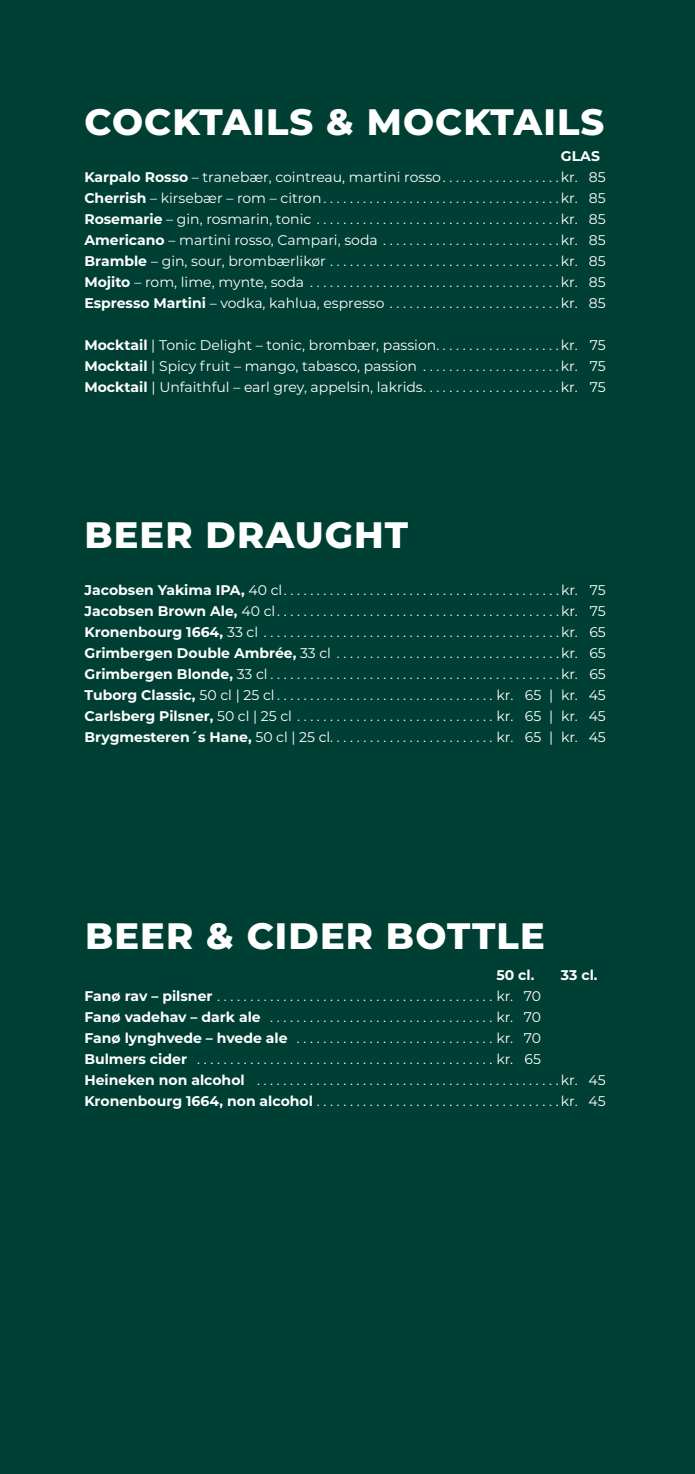
<style>
.page{position:relative;width:695px;height:1474px;background:#fff}
.page>*{position:absolute;margin:0;border:0;box-sizing:border-box;transform-origin:0 0}
.Overskrift_2{font:800 36.75px "Montserrat";letter-spacing:.03em;color:#fff}
.DK____Brødtekst{font:14px "Montserrat";color:#fff}
.DK____Brødtekst-2{font:700 14px "Montserrat";color:#fff}
.s1{font-weight:700}
</style>
<div class="page">
<div style="left:0;top:0;width:694px;height:1473px;background:#003f34"></div>
<p class="Overskrift_2" style="left:84px;top:95px;width:521px">COCKTAILS &amp; MOCKTAILS</p>
<p class="DK____Brødtekst-2" style="left:561px;top:146px;width:40px">GLAS</p>
<p class="DK____Brødtekst" style="left:84px;top:167px;width:522px"><span class="s1">Karpalo Rosso</span> – tranebær, cointreau, martini rosso . . . . . . . . . . . . . . . . . . kr. 85</p>
<p class="DK____Brødtekst" style="left:84px;top:188px;width:522px"><span class="s1">Cherrish</span> – kirsebær – rom – citron . . . . . . . . . . . . . . . . . . . . . . . . . . . . . . . . . . . . kr. 85</p>
<p class="DK____Brødtekst" style="left:84px;top:209px;width:522px"><span class="s1">Rosemarie</span> – gin, rosmarin, tonic . . . . . . . . . . . . . . . . . . . . . . . . . . . . . . . . . . . . . kr. 85</p>
<p class="DK____Brødtekst" style="left:84px;top:230px;width:522px"><span class="s1">Americano</span> – martini rosso, Campari, soda . . . . . . . . . . . . . . . . . . . . . . . . . . . kr. 85</p>
<p class="DK____Brødtekst" style="left:84px;top:251px;width:522px"><span class="s1">Bramble</span> – gin, sour, brombærlikør . . . . . . . . . . . . . . . . . . . . . . . . . . . . . . . . . . . kr. 85</p>
<p class="DK____Brødtekst" style="left:84px;top:272px;width:522px"><span class="s1">Mojito</span> – rom, lime, mynte, soda . . . . . . . . . . . . . . . . . . . . . . . . . . . . . . . . . . . . . . kr. 85</p>
<p class="DK____Brødtekst" style="left:84px;top:293px;width:522px"><span class="s1">Espresso Martini</span> – vodka, kahlua, espresso . . . . . . . . . . . . . . . . . . . . . . . . . . kr. 85</p>
<p class="DK____Brødtekst" style="left:84px;top:335px;width:522px"><span class="s1">Mocktail</span> | Tonic Delight – tonic, brombær, passion . . . . . . . . . . . . . . . . . . . kr. 75</p>
<p class="DK____Brødtekst" style="left:84px;top:356px;width:522px"><span class="s1">Mocktail</span> | Spicy fruit – mango, tabasco, passion . . . . . . . . . . . . . . . . . . . . . kr. 75</p>
<p class="DK____Brødtekst" style="left:84px;top:377px;width:522px"><span class="s1">Mocktail</span> | Unfaithful – earl grey, appelsin, lakrids . . . . . . . . . . . . . . . . . . . . . kr. 75</p>
<p class="Overskrift_2" style="left:84px;top:508px;width:325px">BEER DRAUGHT</p>
<p class="DK____Brødtekst" style="left:85px;top:580px;width:522px"><span class="s1">Jacobsen Yakima IPA,</span> 40 cl . . . . . . . . . . . . . . . . . . . . . . . . . . . . . . . . . . . . . . . . . . kr. 75</p>
<p class="DK____Brødtekst" style="left:85px;top:601px;width:522px"><span class="s1">Jacobsen Brown Ale,</span> 40 cl . . . . . . . . . . . . . . . . . . . . . . . . . . . . . . . . . . . . . . . . . . . kr. 75</p>
<p class="DK____Brødtekst" style="left:85px;top:622px;width:522px"><span class="s1">Kronenbourg 1664,</span> 33 cl . . . . . . . . . . . . . . . . . . . . . . . . . . . . . . . . . . . . . . . . . . . . . kr. 65</p>
<p class="DK____Brødtekst" style="left:85px;top:643px;width:522px"><span class="s1">Grimbergen Double Ambrée,</span> 33 cl . . . . . . . . . . . . . . . . . . . . . . . . . . . . . . . . . . kr. 65</p>
<p class="DK____Brødtekst" style="left:85px;top:664px;width:522px"><span class="s1">Grimbergen Blonde,</span> 33 cl . . . . . . . . . . . . . . . . . . . . . . . . . . . . . . . . . . . . . . . . . . . . kr. 65</p>
<p class="DK____Brødtekst" style="left:85px;top:685px;width:522px"><span class="s1">Tuborg Classic,</span> 50 cl | 25 cl . . . . . . . . . . . . . . . . . . . . . . . . . . . . . . . . . kr. 65 | kr. 45</p>
<p class="DK____Brødtekst" style="left:85px;top:706px;width:522px"><span class="s1">Carlsberg Pilsner,</span> 50 cl | 25 cl . . . . . . . . . . . . . . . . . . . . . . . . . . . . . . kr. 65 | kr. 45</p>
<p class="DK____Brødtekst" style="left:85px;top:727px;width:522px"><span class="s1">Brygmesteren´s Hane,</span> 50 cl | 25 cl. . . . . . . . . . . . . . . . . . . . . . . . . kr. 65 | kr. 45</p>
<p class="Overskrift_2" style="left:85px;top:908px;width:461px">BEER &amp; CIDER BOTTLE</p>
<p class="DK____Brødtekst-2" style="left:496px;top:964px;width:39px">50 cl.</p>
<p class="DK____Brødtekst-2" style="left:561px;top:964px;width:38px">33 cl.</p>
<p class="DK____Brødtekst" style="left:84px;top:986px;width:458px"><span class="s1">Fanø rav – pilsner</span> . . . . . . . . . . . . . . . . . . . . . . . . . . . . . . . . . . . . . . . . . . kr. 70</p>
<p class="DK____Brødtekst" style="left:84px;top:1007px;width:458px"><span class="s1">Fanø vadehav – dark ale</span> . . . . . . . . . . . . . . . . . . . . . . . . . . . . . . . . . . kr. 70</p>
<p class="DK____Brødtekst" style="left:84px;top:1028px;width:458px"><span class="s1">Fanø lynghvede – hvede ale</span> . . . . . . . . . . . . . . . . . . . . . . . . . . . . . . kr. 70</p>
<p class="DK____Brødtekst" style="left:84px;top:1049px;width:458px"><span class="s1">Bulmers cider</span> . . . . . . . . . . . . . . . . . . . . . . . . . . . . . . . . . . . . . . . . . . . . . kr. 65</p>
<p class="DK____Brødtekst" style="left:84px;top:1070px;width:522px"><span class="s1">Heineken non alcohol</span> . . . . . . . . . . . . . . . . . . . . . . . . . . . . . . . . . . . . . . . . . . . . . . kr. 45</p>
<p class="DK____Brødtekst" style="left:84px;top:1091px;width:522px"><span class="s1">Kronenbourg 1664, non alcohol</span> . . . . . . . . . . . . . . . . . . . . . . . . . . . . . . . . . . . . . kr. 45</p>
</div>
